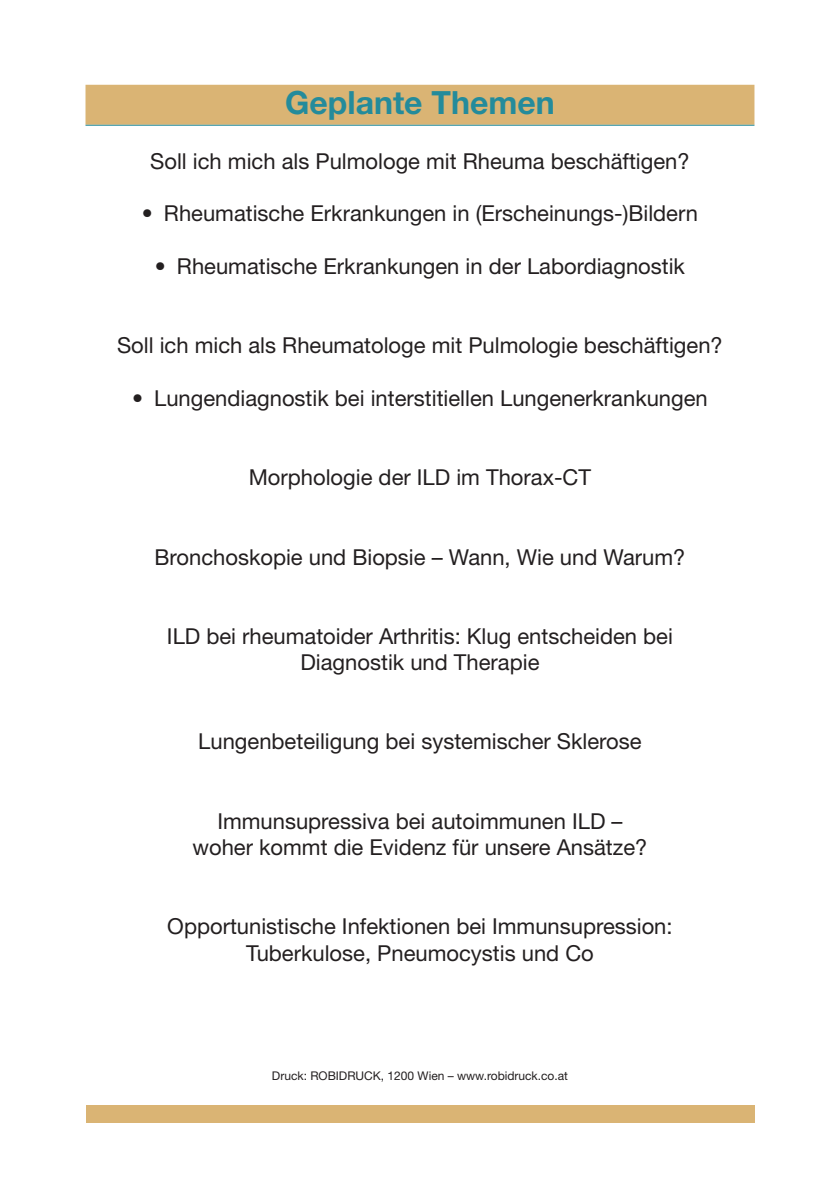
<style>
.page{position:relative;width:840px;height:1190px;background:#fff}
.page>*{position:absolute;margin:0;border:0;box-sizing:border-box;transform-origin:0 0}
.t1{font:700 32px "Helvetica Neue";color:#248b9b}
.t2{font:22px/26.4px "Helvetica Neue";color:#231f20;text-align:center}
.t3{font:12px "Helvetica Neue";color:#231f20}
</style>
<div class="page">
<div style="left:86px;top:85px;width:668px;height:40px;background:#dab474"></div>
<hr style="left:86px;top:125px;width:668px;height:1px;background:#248b9b">
<div style="left:86px;top:1105px;width:668px;height:17px;background:#dab474"></div>
<h1 class="t1" style="left:285px;top:91px;width:271px">Geplante Themen</h1>
<p class="t2" style="left:150px;top:150px;width:541px">Soll ich mich als Pulmologe mit Rheuma beschäftigen?</p>
<p class="t2" style="left:142px;top:202px;width:558px">• Rheumatische Erkrankungen in (Erscheinungs-)Bildern</p>
<p class="t2" style="left:155px;top:255px;width:532px">• Rheumatische Erkrankungen in der Labordiagnostik</p>
<p class="t2" style="left:117px;top:334px;width:607px">Soll ich mich als Rheumatologe mit Pulmologie beschäftigen?</p>
<p class="t2" style="left:132px;top:387px;width:577px">• Lungendiagnostik bei interstitiellen Lungenerkrankungen</p>
<p class="t2" style="left:249px;top:466px;width:344px">Morphologie der ILD im Thorax-CT</p>
<p class="t2" style="left:155px;top:546px;width:532px">Bronchoskopie und Biopsie – Wann, Wie und Warum?</p>
<p class="t2" style="left:167px;top:625px;width:508px">ILD bei rheumatoider Arthritis: Klug entscheiden bei<br>Diagnostik und Therapie</p>
<p class="t2" style="left:198px;top:730px;width:445px">Lungenbeteiligung bei systemischer Sklerose</p>
<p class="t2" style="left:192px;top:810px;width:456px">Immunsupressiva bei autoimmunen ILD – woher kommt die Evidenz für unsere Ansätze?</p>
<p class="t2" style="left:167px;top:915px;width:507px">Opportunistische Infektionen bei Immunsupression:<br>Tuberkulose, Pneumocystis und Co</p>
<p class="t3" style="left:272px;top:1071px;width:298px">Druck: ROBIDRUCK, 1200 Wien – www.robidruck.co.at</p>
</div>
